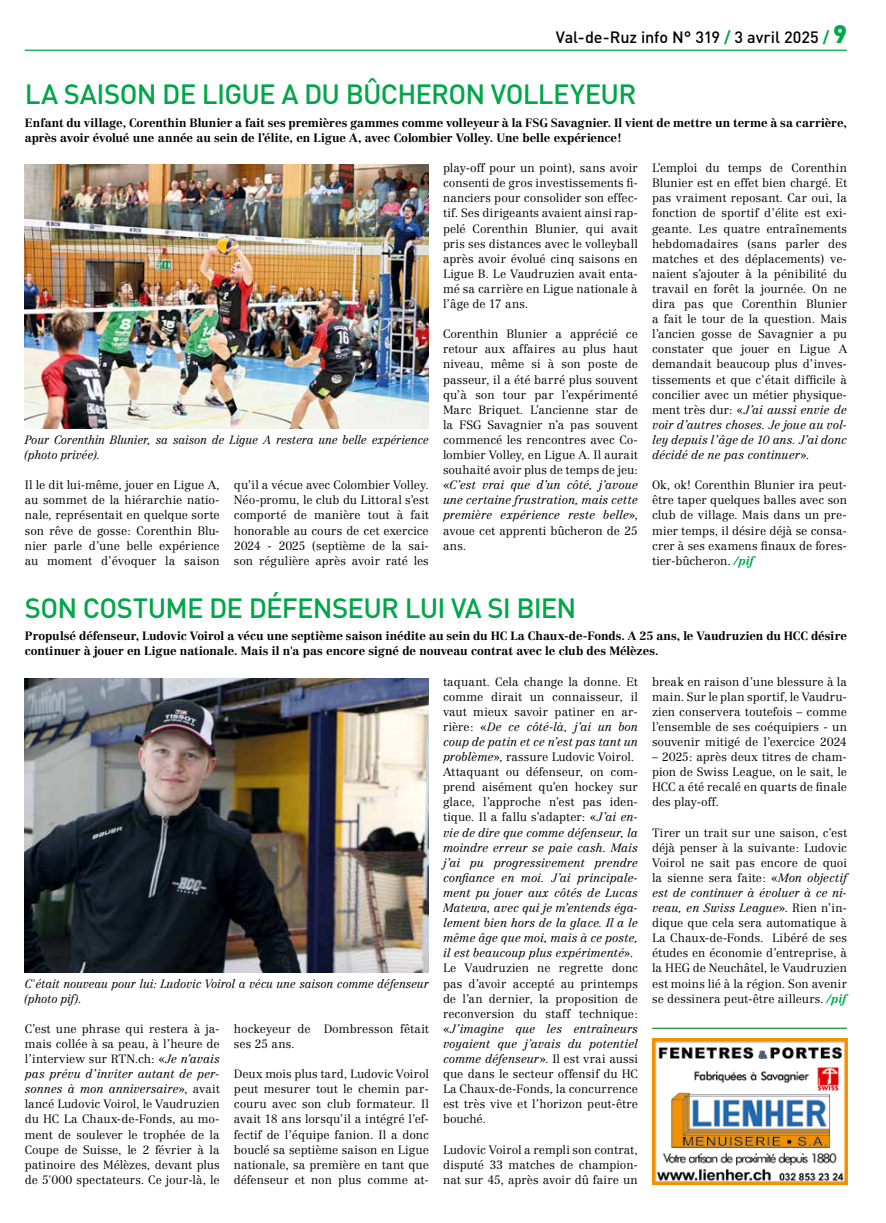
<style>
.page{position:relative;width:886px;height:1223px;background:#fff}
.page>*{position:absolute;margin:0;border:0;box-sizing:border-box;transform-origin:0 0}
.t1{font:500 27.5px "DIN";letter-spacing:-.025em;color:#00a649}
.t2{font:500 16.25px "DIN";letter-spacing:-.005em;color:#000}
.t3{font:300 11.88px/15.1px "Centennial";letter-spacing:.005em;color:#000;text-align:justify}
.t4{font:700 11.88px/15.1px "Centennial";letter-spacing:-.01em;color:#000}
.t5{font:italic 300 11.88px/15.1px "Centennial";letter-spacing:-.015em;color:#000}
.s1{font-weight:700;color:#00a649}
.s2{font-weight:900;font-size:25px;color:#00a649}
.s3{font-style:italic}
.s4{font-weight:700;font-style:italic;color:#00a649}
</style>
<div class="page">
<hr style="left:25px;top:50px;width:822px;height:1px;background:#00a649">
<hr style="left:652px;top:1027px;width:195px;height:1px;background:#238f38">
<img style="left:25px;top:165px;width:404px;height:264px">
<img style="left:25px;top:678px;width:404px;height:294px">
<img style="left:652px;top:1038px;width:195px;height:145px">
<h2 class="t2" style="left:556px;top:27px;width:293px">Val-de-Ruz info N° 319 <span class="s1">/</span> 3 avril 2025 <span class="s1">/</span> <span class="s2">9</span></h2>
<h1 class="t1" style="left:25px;top:77px;width:613px">LA SAISON DE LIGUE A DU BÛCHERON VOLLEYEUR</h1>
<p class="t4" style="left:25px;top:115px;width:824px">Enfant du village, Corenthin Blunier a fait ses premières gammes comme volleyeur à la FSG Savagnier. Il vient de mettre un terme à sa carrière, après avoir évolué une année au sein de l’élite, en Ligue A, avec Colombier Volley. Une belle expérience!</p>
<p class="t5" style="left:25px;top:432px;width:405px">Pour Corenthin Blunier, sa saison de Ligue A restera une belle expérience (photo privée).</p>
<p class="t3" style="left:25px;top:477px;width:196px">Il le dit lui-même, jouer en Ligue A, au sommet de la hiérarchie natio&shy;nale, représentait en quelque sorte son rêve de gosse: Corenthin Blu&shy;nier parle d’une belle expérience au moment d’évoquer la saison</p>
<p class="t3" style="left:234px;top:477px;width:196px">qu’il a vécue avec Colombier Volley.<br>Néo-promu, le club du Littoral s’est comporté de manière tout à fait honorable au cours de cet exercice 2024 - 2025 (septième de la sai&shy;son régulière après avoir raté les</p>
<p class="t3" style="left:443px;top:160px;width:196px">play-off pour un point), sans avoir consenti de gros investissements fi&shy;nanciers pour consolider son effec&shy;tif. Ses dirigeants avaient ainsi rap&shy;pelé Corenthin Blunier, qui avait pris ses distances avec le volleyball après avoir évolué cinq saisons en Ligue B. Le Vaudruzien avait enta&shy;mé sa carrière en Ligue nationale à l’âge de 17 ans.</p>
<p class="t3" style="left:443px;top:326px;width:196px">Corenthin Blunier a apprécié ce retour aux affaires au plus haut niveau, même si à son poste de passeur, il a été barré plus souvent qu’à son tour par l’expérimenté Marc Briquet. L’ancienne star de la FSG Savagnier n’a pas souvent commencé les rencontres avec Co&shy;lombier Volley, en Ligue A. Il aurait souhaité avoir plus de temps de jeu: «<span class="s3">C’est vrai que d’un côté, j’avoue une certaine frustration, mais cette première expérience reste belle</span>», avoue cet apprenti bûcheron de 25 ans.</p>
<p class="t3" style="left:652px;top:160px;width:196px">L’emploi du temps de Corenthin Blunier est en effet bien chargé. Et pas vraiment reposant. Car oui, la fonction de sportif d’élite est exi&shy;geante. Les quatre entraînements hebdomadaires (sans parler des matches et des déplacements) ve&shy;naient s’ajouter à la pénibilité du travail en forêt la journée. On ne dira pas que Corenthin Blunier a fait le tour de la question. Mais l’ancien gosse de Savagnier a pu constater que jouer en Ligue A demandait beaucoup plus d’inves&shy;tissements et que c’était difficile à concilier avec un métier physique&shy;ment très dur: «<span class="s3">J’ai aussi envie de voir d’autres choses. Je joue au vol&shy;ley depuis l’âge de 10 ans. J’ai donc décidé de ne pas continuer</span>».</p>
<p class="t3" style="left:652px;top:477px;width:196px">Ok, ok! Corenthin Blunier ira peut&shy;être taper quelques balles avec son club de village. Mais dans un pre&shy;mier temps, il désire déjà se consa&shy;crer à ses examens finaux de fores&shy;tier-bûcheron. <span class="s4">/pif</span></p>
<h1 class="t1" style="left:25px;top:590px;width:553px">SON COSTUME DE DÉFENSEUR LUI VA SI BIEN</h1>
<p class="t4" style="left:25px;top:628px;width:824px">Propulsé défenseur, Ludovic Voirol a vécu une septième saison inédite au sein du HC La Chaux-de-Fonds. A 25 ans, le Vaudruzien du HCC désire continuer à jouer en Ligue nationale. Mais il n'a pas encore signé de nouveau contrat avec le club des Mélèzes.</p>
<p class="t5" style="left:25px;top:975px;width:405px">C'était nouveau pour lui: Ludovic Voirol a vécu une saison comme défenseur (photo pif).</p>
<p class="t3" style="left:25px;top:1021px;width:196px">C’est une phrase qui restera à ja&shy;mais collée à sa peau, à l’heure de l’interview sur RTN.ch: «<span class="s3">Je n’avais pas prévu d’inviter autant de per&shy;sonnes à mon anniversaire</span>», avait lancé Ludovic Voirol, le Vaudruzien du HC La Chaux-de-Fonds, au mo&shy;ment de soulever le trophée de la Coupe de Suisse, le 2 février à la patinoire des Mélèzes, devant plus de 5'000 spectateurs. Ce jour-là, le</p>
<p class="t3" style="left:234px;top:1021px;width:196px">hockeyeur de Dombresson fêtait ses 25 ans.</p>
<p class="t3" style="left:234px;top:1066px;width:196px">Deux mois plus tard, Ludovic Voirol peut mesurer tout le chemin par&shy;couru avec son club formateur. Il avait 18 ans lorsqu’il a intégré l’ef&shy;fectif de l’équipe fanion. Il a donc bouclé sa septième saison en Ligue nationale, sa première en tant que défenseur et non plus comme at-</p>
<p class="t3" style="left:443px;top:674px;width:196px;text-align:left">taquant. Cela change la donne. Et comme dirait un connaisseur, il vaut mieux savoir patiner en ar&shy;rière: «<span class="s3">De ce côté-là, j’ai un bon coup de patin et ce n’est pas tant un problème</span>», rassure Ludovic Voirol.<br>Attaquant ou défenseur, on com&shy;prend aisément qu’en hockey sur glace, l’approche n’est pas iden&shy;tique. Il a fallu s’adapter: «<span class="s3">J’ai en&shy;vie de dire que comme défenseur, la moindre erreur se paie cash. Mais j’ai pu progressivement prendre confiance en moi. J’ai principale&shy;ment pu jouer aux côtés de Lucas<br>Matewa, avec qui je m’entends éga&shy;lement bien hors de la glace. Il a le même âge que moi, mais à ce poste, il est beaucoup plus expérimenté</span>».<br>Le Vaudruzien ne regrette donc pas d’avoir accepté au printemps de l’an dernier, la proposition de reconversion du staff technique: «<span class="s3">J’imagine que les entraîneurs voyaient que j’avais du potentiel comme défenseur</span>». Il est vrai aussi que dans le secteur offensif du HC<br>La Chaux-de-Fonds, la concurrence est très vive et l’horizon peut-être bouché.</p>
<p class="t3" style="left:443px;top:1141px;width:196px">Ludovic Voirol a rempli son contrat, disputé 33 matches de champion&shy;nat sur 45, après avoir dû faire un</p>
<p class="t3" style="left:652px;top:674px;width:196px">break en raison d’une blessure à la main. Sur le plan sportif, le Vaudru&shy;zien conservera toutefois – comme l’ensemble de ses coéquipiers - un souvenir mitigé de l’exercice 2024</p>
<p class="t3" style="left:652px;top:749px;width:196px">– 2025: après deux titres de cham&shy;pion de Swiss League, on le sait, le HCC a été recalé en quarts de finale des play-off.</p>
<p class="t3" style="left:652px;top:824px;width:196px">Tirer un trait sur une saison, c’est déjà penser à la suivante: Ludovic Voirol ne sait pas encore de quoi la sienne sera faite: «<span class="s3">Mon objectif est de continuer à évoluer à ce ni&shy;veau, en Swiss League</span>». Rien n’in&shy;dique que cela sera automatique à La Chaux-de-Fonds. Libéré de ses études en économie d’entreprise, à la HEG de Neuchâtel, le Vaudruzien est moins lié à la région. Son avenir se dessinera peut-être ailleurs. <span class="s4">/pif</span></p>
</div>
